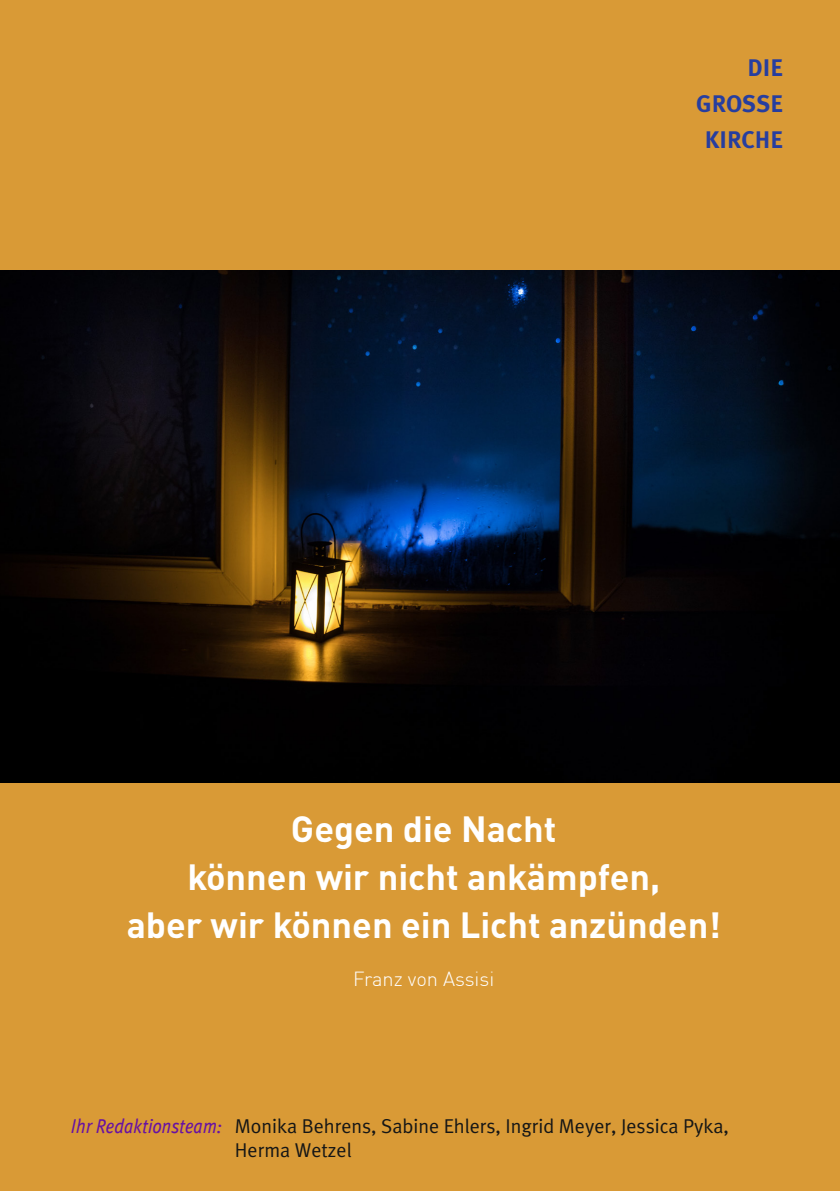
<style>
.page{position:relative;width:840px;height:1191px;background:#fff}
.page>*{position:absolute;margin:0;border:0;box-sizing:border-box;transform-origin:0 0}
.t1{font:700 36px/48px "DIN Pro";color:#fff;text-align:center}
.t2{font:700 24px/36px "Meta Plus";color:#273e9f;text-align:right}
.t3{font:20px/24px "Meta Plus Normal";color:#151616}
.t4{font:300 20px "DIN";color:#fff}
.s1{font-family:"Meta Pro";font-style:italic;font-stretch:condensed;color:#6711a3}
</style>
<div class="page">
<div style="left:0;top:0;width:839px;height:1191px;background:#d99a36"></div>
<img style="left:0;top:270px;width:839px;height:512px">
<p class="t2" style="left:695px;top:49px;width:88px">DIE<br>GROSSE<br>KIRCHE</p>
<h1 class="t1" style="left:127px;top:800px;width:595px">Gegen die Nacht<br>können wir nicht ankämpfen,<br>aber wir können ein Licht anzünden!</h1>
<p class="t4" style="left:353px;top:966px;width:142px">Franz von Assisi</p>
<p class="t3" style="left:235px;top:1114px;width:495px;text-indent:-164px"><span class="s1">Ihr Redaktionsteam:</span> Monika Behrens, Sabine Ehlers, Ingrid Meyer, Jessica Pyka,<br>Herma Wetzel</p>
</div>
